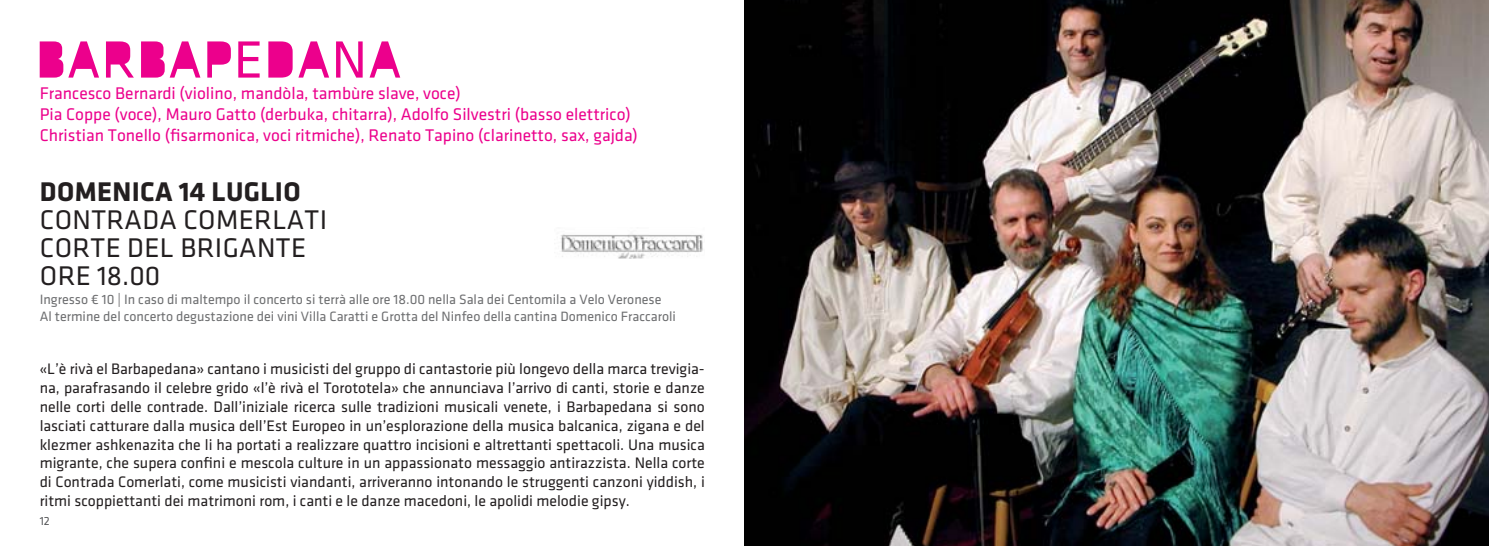
<style>
.page{position:relative;width:1489px;height:546px;background:#fff}
.page>*{position:absolute;margin:0;border:0;box-sizing:border-box;transform-origin:0 0}
.t1{font:28px/28px "Klavika";letter-spacing:.015em;color:#231f20}
.t2{font:700 28px "Klavika";letter-spacing:.015em;color:#231f20}
.t3{font:17.5px/21px "Klavika";color:#ec008c}
.t4{font:15.75px/18.9px "Klavika";color:#231f20;text-align:justify}
.t5{font:14px/16.8px "Klavika";color:#6d6e70}
.t6{font:12.25px "Klavika";color:#58595b}
</style>
<div class="page">
<svg style="left:40px;top:41px;width:360px;height:37px"></svg>
<img style="left:744px;top:0;width:744px;height:545px">
<img style="left:561px;top:234px;width:142px;height:24px">
<p class="t3" style="left:40px;top:84px;width:599px">Francesco Bernardi (violino, mandòla, tambùre slave, voce)<br>Pia Coppe (voce), Mauro Gatto (derbuka, chitarra), Adolfo Silvestri (basso elettrico)<br>Christian Tonello (fisarmonica, voci ritmiche), Renato Tapino (clarinetto, sax, gajda)</p>
<h1 class="t2" style="left:40px;top:181px;width:262px">DOMENICA 14 LUGLIO</h1>
<h1 class="t1" style="left:40px;top:208px;width:289px">CONTRADA COMERLATI<br>CORTE DEL BRIGANTE<br>ORE 18.00</h1>
<p class="t5" style="left:40px;top:292px;width:637px">Ingresso € 10 | In caso di maltempo il concerto si terrà alle ore 18.00 nella Sala dei Centomila a Velo Veronese<br>Al termine del concerto degustazione dei vini Villa Caratti e Grotta del Ninfeo della cantina Domenico Fraccaroli</p>
<p class="t4" style="left:40px;top:360px;width:666px">«L’è rivà el Barbapedana» cantano i musicisti del gruppo di cantastorie più longevo della marca trevigia&shy;na, parafrasando il celebre grido «l’è rivà el Torototela» che annunciava l’arrivo di canti, storie e danze nelle corti delle contrade. Dall’iniziale ricerca sulle tradizioni musicali venete, i Barbapedana si sono lasciati catturare dalla musica dell’Est Europeo in un’esplorazione della musica balcanica, zigana e del klezmer ashkenazita che li ha portati a realizzare quattro incisioni e altrettanti spettacoli. Una musica migrante, che supera confini e mescola culture in un appassionato messaggio antirazzista. Nella corte di Contrada Comerlati, come musicisti viandanti, arriveranno intonando le struggenti canzoni yiddish, i ritmi scoppiettanti dei matrimoni rom, i canti e le danze macedoni, le apolidi melodie gipsy.</p>
<p class="t6" style="left:40px;top:516px;width:12px">12</p>
</div>
